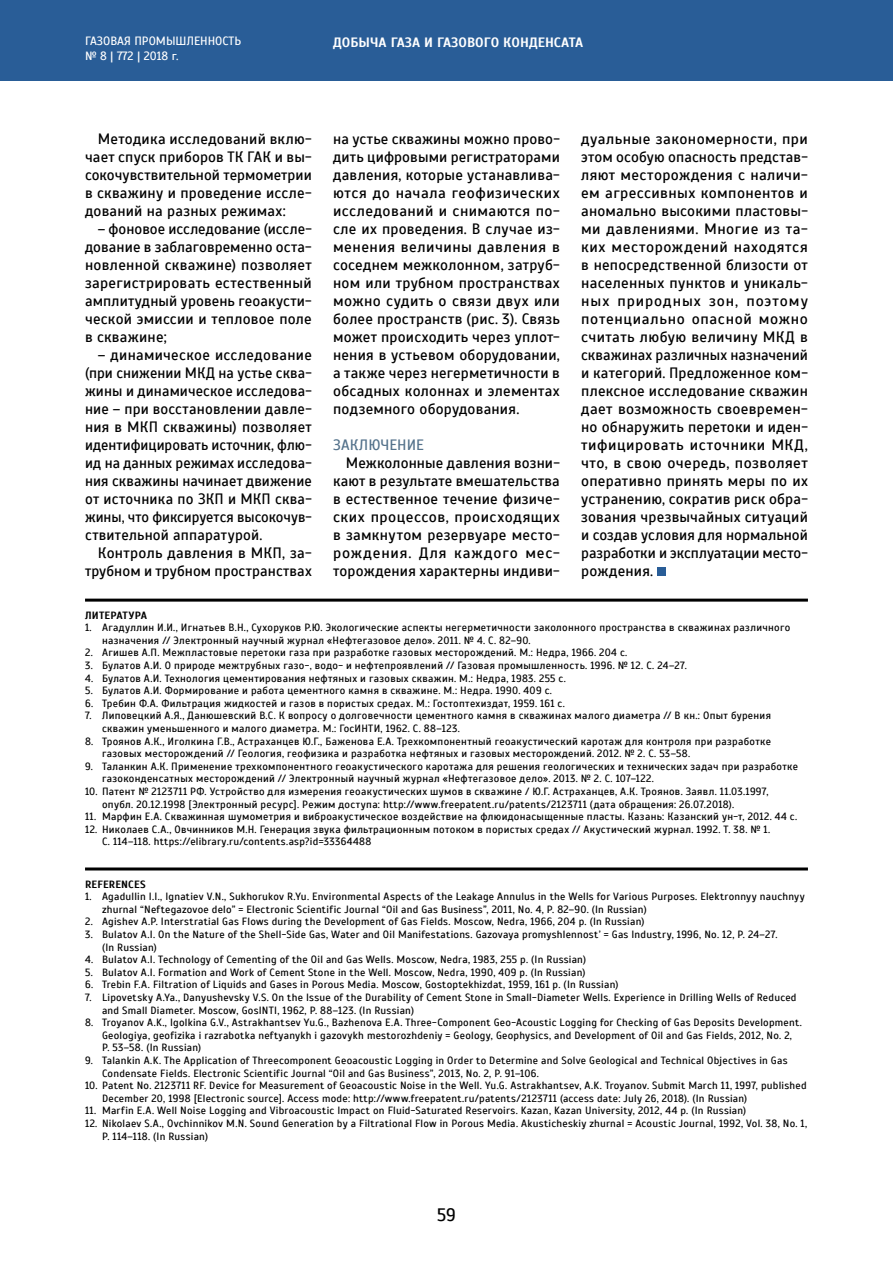
<style>
.page{position:relative;width:893px;height:1263px;background:#fff}
.page>*{position:absolute;margin:0;border:0;box-sizing:border-box;transform-origin:0 0}
.t1{font:18px "Scada";color:#000}
.t2{font:15px/18px "Scada";letter-spacing:.015em;color:#000;text-align:justify}
.t3{font:15px "Scada";letter-spacing:.005em;color:#54728b}
.t4{font:700 13.5px "Scada";color:#fff}
.t5{font:12px/14.4px "Scada";color:#fff}
.t6{font:10.5px/12.6px "Scada";letter-spacing:.025em;color:#000}
.t7{font:700 10.5px "Scada";letter-spacing:.02em;color:#000}
</style>
<div class="page">
<div style="left:0;top:0;width:893px;height:81px;background:#295d97"></div>
<div style="left:658px;top:567px;width:8px;height:9px;background:#295d97"></div>
<hr style="left:85px;top:599px;width:723px;height:3px;background:#000">
<hr style="left:85px;top:867px;width:723px;height:3px;background:#000">
<p class="t5" style="left:85px;top:34px;width:158px">ГАЗОВАЯ ПРОМЫШЛЕННОСТЬ № 8 | 772 | 2018 г.</p>
<p class="t4" style="left:333px;top:34px;width:252px">ДОБЫЧА ГАЗА И ГАЗОВОГО КОНДЕНСАТА</p>
<h2 class="t2" style="left:85px;top:130px;width:228px;text-indent:13px">Методика исследований вклю&shy;чает спуск приборов ТК ГАК и вы&shy;сокочувствительной термометрии в скважину и проведение иссле&shy;дований на разных режимах:</h2>
<h2 class="t2" style="left:85px;top:220px;width:228px;text-indent:13px">– фоновое исследование (иссле&shy;дование в заблаговременно оста&shy;новленной скважине) позволяет зарегистрировать естественный амплитудный уровень геоакусти&shy;ческой эмиссии и тепловое поле в скважине;</h2>
<p class="t2" style="left:85px;top:346px;width:228px;text-indent:13px">– динамическое исследование (при снижении МКД на устье сква&shy;жины и динамическое исследова&shy;ние – при восстановлении давле&shy;ния в МКП скважины) позволяет идентифицировать источник, флю&shy;ид на данных режимах исследова&shy;ния скважины начинает движение от источника по ЗКП и МКП сква&shy;жины, что фиксируется высокочув&shy;ствительной аппаратурой.</p>
<h2 class="t2" style="left:85px;top:544px;width:228px;text-align:right">Контроль давления в МКП, за&shy;трубном и трубном пространствах</h2>
<p class="t2" style="left:333px;top:130px;width:228px">на устье скважины можно прово&shy;дить цифровыми регистраторами давления, которые устанавлива&shy;ются до начала геофизических исследований и снимаются по&shy;сле их проведения. В случае из&shy;менения величины давления в соседнем межколонном, затруб&shy;ном или трубном пространствах можно судить о связи двух или более пространств (рис. 3). Связь может происходить через уплот&shy;нения в устьевом оборудовании, а также через негерметичности в обсадных колоннах и элементах подземного оборудования.</p>
<h2 class="t3" style="left:333px;top:436px;width:92px">ЗАКЛЮЧЕНИЕ</h2>
<h2 class="t2" style="left:333px;top:454px;width:228px;text-indent:13px">Межколонные давления возни&shy;кают в результате вмешательства в естественное течение физиче&shy;ских процессов, происходящих в замкнутом резервуаре место&shy;рождения. Для каждого мес&shy;торождения характерны индиви-</h2>
<p class="t2" style="left:581px;top:130px;width:228px">дуальные закономерности, при этом особую опасность представ&shy;ляют месторождения с наличи&shy;ем агрессивных компонентов и аномально высокими пластовы&shy;ми давлениями. Многие из та&shy;ких месторождений находятся в непосредственной близости от населенных пунктов и уникаль&shy;ных природных зон, поэтому потенциально опасной можно считать любую величину МКД в скважинах различных назначений и категорий. Предложенное ком&shy;плексное исследование скважин дает возможность своевремен&shy;но обнаружить перетоки и иден&shy;тифицировать источники МКД, что, в свою очередь, позволяет оперативно принять меры по их устранению, сократив риск обра&shy;зования чрезвычайных ситуаций и создав условия для нормальной разработки и эксплуатации место&shy;рождения.</p>
<p class="t7" style="left:85px;top:609px;width:64px">ЛИТЕРАТУРА</p>
<p class="t6" style="left:102px;top:621px;width:690px;text-indent:-17px">1. Агадуллин И.И., Игнатьев В.Н., Сухоруков Р.Ю. Экологические аспекты негерметичности заколонного пространства в скважинах различного назначения // Электронный научный журнал «Нефтегазовое дело». 2011. № 4. С. 82–90.</p>
<p class="t6" style="left:85px;top:647px;width:544px">2. Агишев А.П. Межпластовые перетоки газа при разработке газовых месторождений. М.: Недра, 1966. 204 с.</p>
<p class="t6" style="left:85px;top:659px;width:603px">3. Булатов А.И. О природе межтрубных газо-, водо- и нефтепроявлений // Газовая промышленность. 1996. № 12. С. 24–27.</p>
<p class="t6" style="left:85px;top:672px;width:482px">4. Булатов А.И. Технология цементирования нефтяных и газовых скважин. М.: Недра, 1983. 255 с.</p>
<p class="t6" style="left:85px;top:684px;width:468px">5. Булатов А.И. Формирование и работа цементного камня в скважине. М.: Недра. 1990. 409 с.</p>
<p class="t6" style="left:85px;top:697px;width:481px">6. Требин Ф.А. Фильтрация жидкостей и газов в пористых средах. М.: Гостоптехиздат, 1959. 161 с.</p>
<p class="t6" style="left:102px;top:710px;width:670px;text-indent:-17px">7. Липовецкий А.Я., Данюшевский В.С. К вопросу о долговечности цементного камня в скважинах малого диаметра // В кн.: Опыт бурения скважин уменьшенного и малого диаметра. М.: ГосИНТИ, 1962. С. 88–123.</p>
<p class="t6" style="left:102px;top:735px;width:671px;text-indent:-17px">8. Троянов А.К., Иголкина Г.В., Астраханцев Ю.Г., Баженова Е.А. Трехкомпонентный геоакустический каротаж для контроля при разработке газовых месторождений // Геология, геофизика и разработка нефтяных и газовых месторождений. 2012. № 2. С. 53–58.</p>
<p class="t6" style="left:102px;top:760px;width:698px;text-indent:-17px">9. Таланкин А.К. Применение трехкомпонентного геоакустического каротажа для решения геологических и технических задач при разработке газоконденсатных месторождений // Электронный научный журнал «Нефтегазовое дело». 2013. № 2. С. 107–122.</p>
<p class="t6" style="left:102px;top:785px;width:668px;text-indent:-17px">10. Патент № 2123711 РФ. Устройство для измерения геоакустических шумов в скважине / Ю.Г. Астраханцев, А.К. Троянов. Заявл. 11.03.1997, опубл. 20.12.1998 [Электронный ресурс]. Режим доступа: http://www.freepatent.ru/patents/2123711 (дата обращения: 26.07.2018).</p>
<p class="t6" style="left:85px;top:810px;width:714px">11. Марфин Е.А. Скважинная шумометрия и виброакустическое воздействие на флюидонасыщенные пласты. Казань: Казанский ун-т, 2012. 44 с.</p>
<p class="t6" style="left:102px;top:823px;width:670px;text-indent:-17px">12. Николаев С.А., Овчинников М.Н. Генерация звука фильтрационным потоком в пористых средах // Акустический журнал. 1992. Т. 38. № 1.<br>С. 114–118. https://elibrary.ru/contents.asp?id=33364488</p>
<p class="t7" style="left:85px;top:877px;width:62px">REFERENCES</p>
<p class="t6" style="left:102px;top:890px;width:704px;text-indent:-17px">1. Agadullin I.I., Ignatiev V.N., Sukhorukov R.Yu. Environmental Aspects of the Leakage Annulus in the Wells for Various Purposes. Elektronnyy nauchnyy zhurnal “Neftegazovoe delo” = Electronic Scientific Journal “Oil and Gas Business”, 2011, No. 4, P. 82–90. (In Russian)</p>
<p class="t6" style="left:85px;top:915px;width:561px">2. Agishev A.P. Interstratial Gas Flows during the Development of Gas Fields. Moscow, Nedra, 1966, 204 p. (In Russian)</p>
<p class="t6" style="left:102px;top:928px;width:677px;text-indent:-17px">3. Bulatov A.I. On the Nature of the Shell-Side Gas, Water and Oil Manifestations. Gazovaya promyshlennost’ = Gas Industry, 1996, No. 12, P. 24–27. (In Russian)</p>
<p class="t6" style="left:85px;top:953px;width:503px">4. Bulatov A.I. Technology of Cementing of the Oil and Gas Wells. Moscow, Nedra, 1983, 255 p. (In Russian)</p>
<p class="t6" style="left:85px;top:966px;width:502px">5. Bulatov A.I. Formation and Work of Cement Stone in the Well. Moscow, Nedra, 1990, 409 p. (In Russian)</p>
<p class="t6" style="left:85px;top:978px;width:535px">6. Trebin F.A. Filtration of Liquids and Gases in Porous Media. Moscow, Gostoptekhizdat, 1959, 161 p. (In Russian)</p>
<p class="t6" style="left:102px;top:991px;width:696px;text-indent:-17px">7. Lipovetsky A.Ya., Danyushevsky V.S. On the Issue of the Durability of Cement Stone in Small-Diameter Wells. Experience in Drilling Wells of Reduced and Small Diameter. Moscow, GosINTI, 1962, P. 88–123. (In Russian)</p>
<p class="t6" style="left:102px;top:1016px;width:701px;text-indent:-17px">8. Troyanov A.K., Igolkina G.V., Astrakhantsev Yu.G., Bazhenova E.A. Three-Component Geo-Acoustic Logging for Checking of Gas Deposits Development.<br>Geologiya, geofizika i razrabotka neftyanykh i gazovykh mestorozhdeniy = Geology, Geophysics, and Development of Oil and Gas Fields, 2012, No. 2,<br>P. 53–58. (In Russian)</p>
<p class="t6" style="left:102px;top:1054px;width:687px;text-indent:-17px">9. Talankin A.K. The Application of Threecomponent Geoacoustic Logging in Order to Determine and Solve Geological and Technical Objectives in Gas<br>Condensate Fields. Electronic Scientific Journal “Oil and Gas Business”, 2013, No. 2, P. 91–106.</p>
<p class="t6" style="left:102px;top:1079px;width:706px;text-indent:-17px">10. Patent No. 2123711 RF. Device for Measurement of Geoacoustic Noise in the Well. Yu.G. Astrakhantsev, A.K. Troyanov. Submit March 11, 1997, published<br>December 20, 1998 [Electronic source]. Access mode: http://www.freepatent.ru/patents/2123711 (access date: July 26, 2018). (In Russian)</p>
<p class="t6" style="left:85px;top:1104px;width:663px">11. Marfin E.A. Well Noise Logging and Vibroacoustic Impact on Fluid-Saturated Reservoirs. Kazan, Kazan University, 2012, 44 p. (In Russian)</p>
<p class="t6" style="left:102px;top:1117px;width:707px;text-indent:-17px">12. Nikolaev S.A., Ovchinnikov M.N. Sound Generation by a Filtrational Flow in Porous Media. Akusticheskiy zhurnal = Acoustic Journal, 1992, Vol. 38, No. 1,<br>P. 114–118. (In Russian)</p>
<h1 class="t1" style="left:437px;top:1204px;width:20px">59</h1>
</div>
